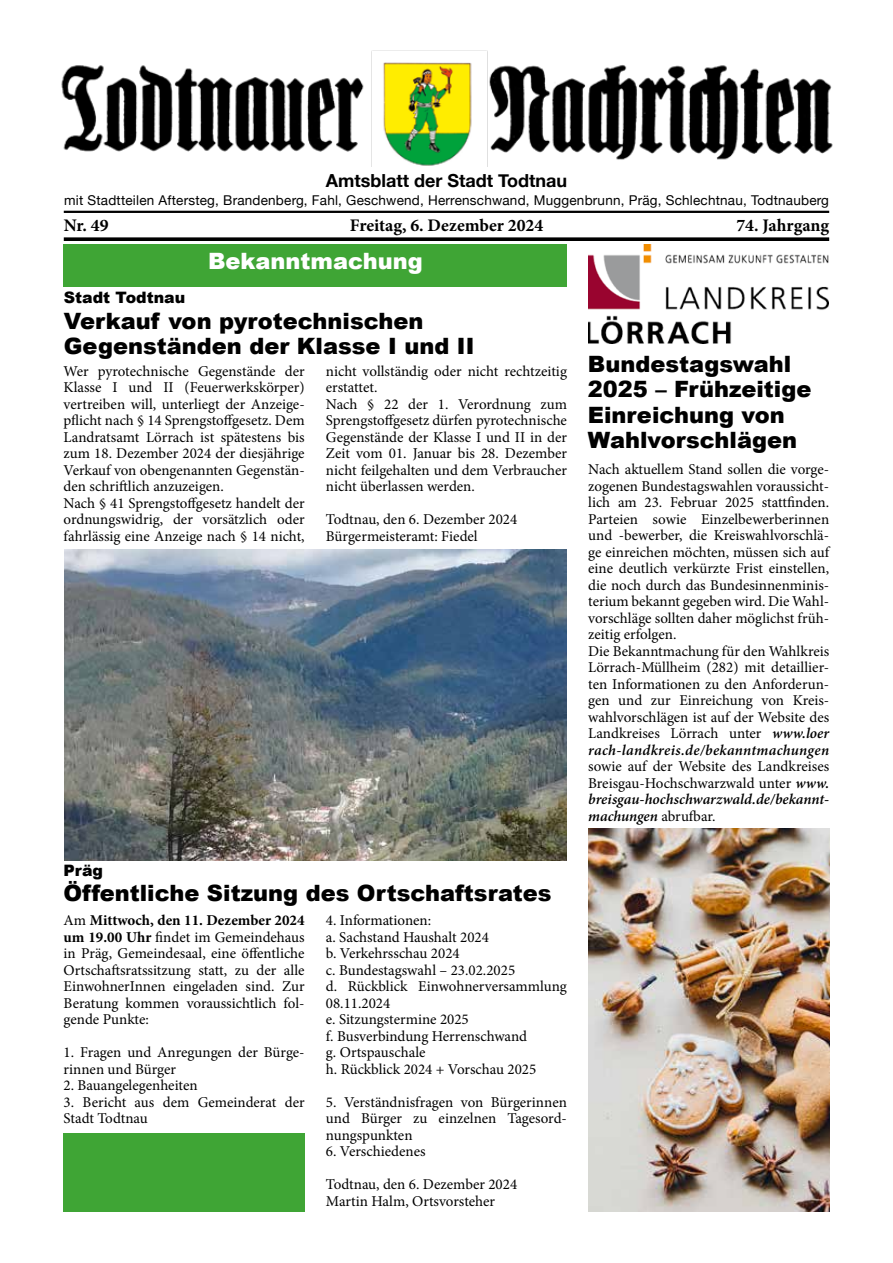
<style>
.page{position:relative;width:893px;height:1263px;background:#fff}
.page>*{position:absolute;margin:0;border:0;box-sizing:border-box;transform-origin:0 0}
.t1{font:900 22.5px/25.5px "Arial";color:#000}
.t2{font:900 22.5px "Arial";color:#fff}
.t3{font:700 18px "Helvetica Neue";color:#000}
.t4{font:700 17.7px "Minion Pro";color:#000}
.t5{font:900 15.75px "Arial";color:#000}
.t6{font:15px/16.5px "Minion Pro";color:#000}
.t7{font:13.5px "Helvetica Neue";letter-spacing:.015em;color:#000}
.s1{font-weight:700}
.s2{font-weight:600;font-style:italic}
</style>
<div class="page">
<img style="left:61px;top:50px;width:772px;height:117px">
<hr style="left:64px;top:211px;width:765px;height:2px;background:#000">
<svg style="left:64px;top:237px;width:765px;height:4px;background:#191919"></svg>
<div style="left:64px;top:244px;width:503px;height:43px;background:#3fa535"></div>
<div style="left:64px;top:1133px;width:241px;height:79px;background:#3fa535"></div>
<img style="left:588px;top:244px;width:241px;height:99px">
<img style="left:64px;top:550px;width:503px;height:310px">
<img style="left:588px;top:828px;width:241px;height:384px">
<p class="t3" style="left:326px;top:166px;width:243px">Amtsblatt der Stadt Todtnau</p>
<p class="t7" style="left:64px;top:190px;width:766px">mit Stadtteilen Aftersteg, Brandenberg, Fahl, Geschwend, Herrenschwand, Muggenbrunn, Präg, Schlechtnau, Todtnauberg</p>
<p class="t4" style="left:64px;top:213px;width:46px">Nr. 49</p>
<p class="t4" style="left:350px;top:213px;width:195px">Freitag, 6. Dezember 2024</p>
<h1 class="t2" style="left:208px;top:245px;width:216px">Bekanntmachung</h1>
<p class="t5" style="left:64px;top:286px;width:123px">Stadt Todtnau</p>
<h1 class="t1" style="left:64px;top:307px;width:412px">Verkauf von pyrotechnischen<br>Gegenständen der Klasse I und II</h1>
<p class="t6" style="left:64px;top:363px;width:243px">Wer pyrotechnische Gegenstände der Klasse I und II (Feuerwerkskörper) vertreiben will, unterliegt der Anzeige&shy;pflicht nach § 14 Sprengstoffgesetz. Dem Landratsamt Lörrach ist spätestens bis zum 18. Dezember 2024 der diesjährige Verkauf von obengenannten Gegenstän&shy;den schriftlich anzuzeigen.<br>Nach § 41 Sprengstoffgesetz handelt der ordnungswidrig, der vorsätzlich oder fahrlässig eine Anzeige nach § 14 nicht,</p>
<p class="t6" style="left:326px;top:363px;width:243px">nicht vollständig oder nicht rechtzeitig erstattet.<br>Nach § 22 der 1. Verordnung zum Sprengstoffgesetz dürfen pyrotechnische Gegenstände der Klasse I und II in der Zeit vom 01. Januar bis 28. Dezember nicht feilgehalten und dem Verbraucher nicht überlassen werden.</p>
<p class="t6" style="left:326px;top:511px;width:193px">Todtnau, den 6. Dezember 2024<br>Bürgermeisteramt: Fiedel</p>
<p class="t5" style="left:63px;top:858px;width:41px">Präg</p>
<h1 class="t1" style="left:63px;top:880px;width:490px">Öffentliche Sitzung des Ortschaftsrates</h1>
<p class="t6" style="left:64px;top:912px;width:243px;text-align:justify">Am <span class="s1">Mittwoch, den 11. Dezember 2024 um 19.00 Uhr</span> findet im Gemeindehaus in Präg, Gemeindesaal, eine öffentliche Ortschaftsratssitzung statt, zu der alle EinwohnerInnen eingeladen sind. Zur Beratung kommen voraussichtlich fol&shy;gende Punkte:</p>
<p class="t6" style="left:64px;top:1044px;width:243px">1. Fragen und Anregungen der Bürge&shy;rinnen und Bürger</p>
<p class="t6" style="left:64px;top:1077px;width:135px">2. Bauangelegenheiten</p>
<p class="t6" style="left:64px;top:1094px;width:243px">3. Bericht aus dem Gemeinderat der<br>Stadt Todtnau</p>
<p class="t6" style="left:326px;top:912px;width:243px">4. Informationen:<br>a. Sachstand Haushalt 2024<br>b. Verkehrsschau 2024<br>c. Bundestagswahl – 23.02.2025<br>d. Rückblick Einwohnerversammlung<br>08.11.2024<br>e. Sitzungstermine 2025<br>f. Busverbindung Herrenschwand<br>g. Ortspauschale<br>h. Rückblick 2024 + Vorschau 2025</p>
<p class="t6" style="left:326px;top:1094px;width:243px;text-align:justify">5. Verständnisfragen von Bürgerinnen und Bürger zu einzelnen Tagesord&shy;nungspunkten</p>
<p class="t6" style="left:326px;top:1143px;width:101px">6. Verschiedenes</p>
<p class="t6" style="left:326px;top:1176px;width:193px">Todtnau, den 6. Dezember 2024<br>Martin Halm, Ortsvorsteher</p>
<p class="t4" style="left:736px;top:213px;width:94px">74. Jahrgang</p>
<h1 class="t1" style="left:588px;top:350px;width:225px">Bundestagswahl<br>2025 – Frühzeitige<br>Einreichung von<br>Wahlvorschlägen</h1>
<p class="t6" style="left:588px;top:461px;width:242px">Nach aktuellem Stand sollen die vorge&shy;zogenen Bundestagswahlen voraussicht&shy;lich am 23. Februar 2025 stattfinden.<br>Parteien sowie Einzelbewerberinnen und -bewerber, die Kreiswahlvorschlä&shy;ge einreichen möchten, müssen sich auf eine deutlich verkürzte Frist einstellen, die noch durch das Bundesinnenminis&shy;terium bekannt gegeben wird. Die Wahl&shy;vorschläge sollten daher möglichst früh&shy;zeitig erfolgen.<br>Die Bekanntmachung für den Wahlkreis Lörrach-Müllheim (282) mit detaillier&shy;ten Informationen zu den Anforderun&shy;gen und zur Einreichung von Kreis&shy;wahlvorschlägen ist auf der Website des Landkreises Lörrach unter <span class="s2">www.loer rach-landkreis.de/bekanntmachungen</span></p>
<p class="t6" style="left:588px;top:758px;width:242px;text-align:justify">sowie auf der Website des Landkreises Breisgau-Hochschwarzwald unter <span class="s2">www. breisgau-hochschwarzwald.de/bekannt&shy;machungen</span> abrufbar.</p>
</div>
